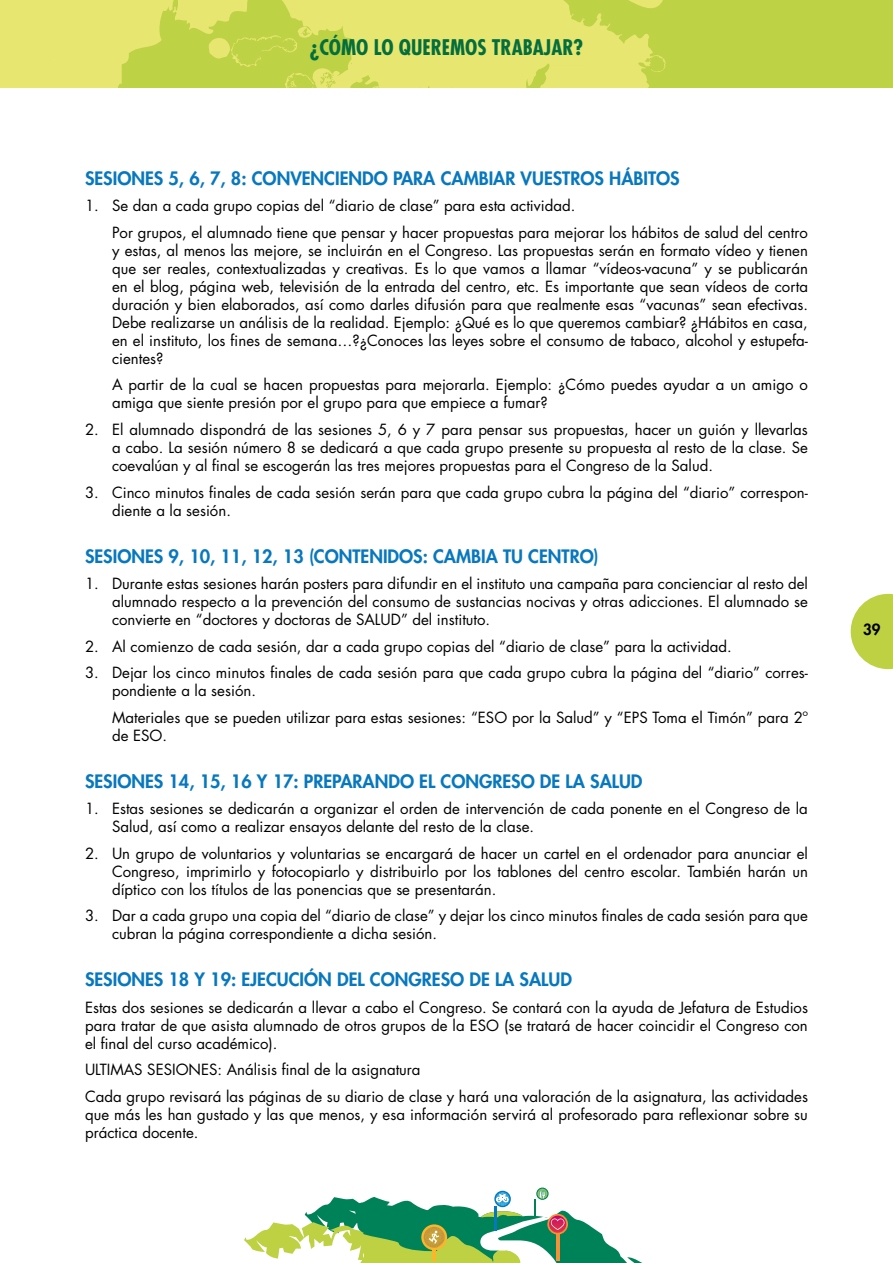
<style>
.page{position:relative;width:893px;height:1263px;background:#fff}
.page>*{position:absolute;margin:0;border:0;box-sizing:border-box;transform-origin:0 0}
.t1{font:700 condensed 21px "Futura Std";color:#046e3d}
.t2{font:800 18px "Futura Std";color:#0878be}
.t3{font:15px/18px "Futura Std";color:#000}
.t4{font:800 15px "Futura Std";color:#000}
</style>
<div class="page">
<div style="left:536px;top:1187px;width:13px;height:13px;border:1px solid #008259;border-radius:50%"></div>
<svg style="left:244px;top:1188px;width:399px;height:75px"></svg>
<hr style="left:432px;top:1248px;width:4px;height:13px;background:#fab72b">
<div style="left:92px;top:0;width:801px;height:88px;background:#bdd245"></div>
<svg style="left:314px;top:0;width:352px;height:88px;fill:#e7e670"></svg>
<svg style="left:0;top:0;width:314px;height:88px"></svg>
<svg style="left:327px;top:82px;width:5px;height:5px"></svg>
<svg style="left:851px;top:594px;width:42px;height:75px"></svg>
<h1 class="t1" style="left:310px;top:34px;width:275px">¿CÓMO LO QUEREMOS TRABAJAR?</h1>
<p class="t2" style="left:85px;top:167px;width:596px">SESIONES 5, 6, 7, 8: CONVENCIENDO PARA CAMBIAR VUESTROS HÁBITOS</p>
<p class="t3" style="left:112px;top:193px;width:697px;line-height:26.5px;text-indent:-27px">1. Se dan a cada grupo copias del “diario de clase” para esta actividad.<br>Por grupos, el alumnado tiene que pensar y hacer propuestas para mejorar los hábitos de salud del centro</p>
<p class="t3" style="left:112px;top:242px;width:697px;text-align:justify">y estas, al menos las mejore, se incluirán en el Congreso. Las propuestas serán en formato vídeo y tienen que ser reales, contextualizadas y creativas. Es lo que vamos a llamar “vídeos-vacuna” y se publicarán en el blog, página web, televisión de la entrada del centro, etc. Es importante que sean vídeos de corta duración y bien elaborados, así como darles difusión para que realmente esas “vacunas” sean efectivas.<br>Debe realizarse un análisis de la realidad. Ejemplo: ¿Qué es lo que queremos cambiar? ¿Hábitos en casa, en el instituto, los fines de semana…?¿Conoces las leyes sobre el consumo de tabaco, alcohol y estupefa&shy;cientes?</p>
<p class="t3" style="left:112px;top:376px;width:697px">A partir de la cual se hacen propuestas para mejorarla. Ejemplo: ¿Cómo puedes ayudar a un amigo o amiga que siente presión por el grupo para que empiece a fumar?</p>
<p class="t3" style="left:112px;top:421px;width:697px;text-align:justify;text-indent:-27px">2. El alumnado dispondrá de las sesiones 5, 6 y 7 para pensar sus propuestas, hacer un guión y llevarlas a cabo. La sesión número 8 se dedicará a que cada grupo presente su propuesta al resto de la clase. Se coevalúan y al final se escogerán las tres mejores propuestas para el Congreso de la Salud.</p>
<p class="t3" style="left:112px;top:483px;width:697px;text-indent:-27px">3. Cinco minutos finales de cada sesión serán para que cada grupo cubra la página del “diario” correspon&shy;diente a la sesión.</p>
<p class="t2" style="left:85px;top:545px;width:515px">SESIONES 9, 10, 11, 12, 13 (CONTENIDOS: CAMBIA TU CENTRO)</p>
<p class="t3" style="left:112px;top:575px;width:697px;text-align:justify;text-indent:-27px">1. Durante estas sesiones harán posters para difundir en el instituto una campaña para concienciar al resto del alumnado respecto a la prevención del consumo de sustancias nocivas y otras adicciones. El alumnado se convierte en “doctores y doctoras de SALUD” del instituto.</p>
<p class="t3" style="left:85px;top:637px;width:648px">2. Al comienzo de cada sesión, dar a cada grupo copias del “diario de clase” para la actividad.</p>
<p class="t3" style="left:112px;top:664px;width:697px;text-indent:-27px">3. Dejar los cinco minutos finales de cada sesión para que cada grupo cubra la página del “diario” corres&shy;pondiente a la sesión.</p>
<p class="t3" style="left:112px;top:708px;width:697px">Materiales que se pueden utilizar para estas sesiones: “ESO por la Salud” y “EPS Toma el Timón” para 2º de ESO.</p>
<p class="t2" style="left:85px;top:770px;width:559px">SESIONES 14, 15, 16 Y 17: PREPARANDO EL CONGRESO DE LA SALUD</p>
<p class="t3" style="left:112px;top:800px;width:697px;text-indent:-27px">1. Estas sesiones se dedicarán a organizar el orden de intervención de cada ponente en el Congreso de la<br>Salud, así como a realizar ensayos delante del resto de la clase.</p>
<p class="t3" style="left:112px;top:844px;width:697px;text-align:justify;text-indent:-27px">2. Un grupo de voluntarios y voluntarias se encargará de hacer un cartel en el ordenador para anunciar el Congreso, imprimirlo y fotocopiarlo y distribuirlo por los tablones del centro escolar. También harán un díptico con los títulos de las ponencias que se presentarán.</p>
<p class="t3" style="left:112px;top:907px;width:697px;text-indent:-27px">3. Dar a cada grupo una copia del “diario de clase” y dejar los cinco minutos finales de cada sesión para que cubran la página correspondiente a dicha sesión.</p>
<p class="t2" style="left:85px;top:968px;width:488px">SESIONES 18 Y 19: EJECUCIÓN DEL CONGRESO DE LA SALUD</p>
<p class="t3" style="left:85px;top:998px;width:724px;text-align:justify">Estas dos sesiones se dedicarán a llevar a cabo el Congreso. Se contará con la ayuda de Jefatura de Estudios para tratar de que asista alumnado de otros grupos de la ESO (se tratará de hacer coincidir el Congreso con el final del curso académico).</p>
<p class="t3" style="left:85px;top:1057px;width:724px;line-height:26.5px">ULTIMAS SESIONES: Análisis final de la asignatura<br>Cada grupo revisará las páginas de su diario de clase y hará una valoración de la asignatura, las actividades</p>
<p class="t3" style="left:85px;top:1105px;width:724px">que más les han gustado y las que menos, y esa información servirá al profesorado para reflexionar sobre su práctica docente.</p>
<p class="t4" style="left:863px;top:620px;width:19px">39</p>
</div>
